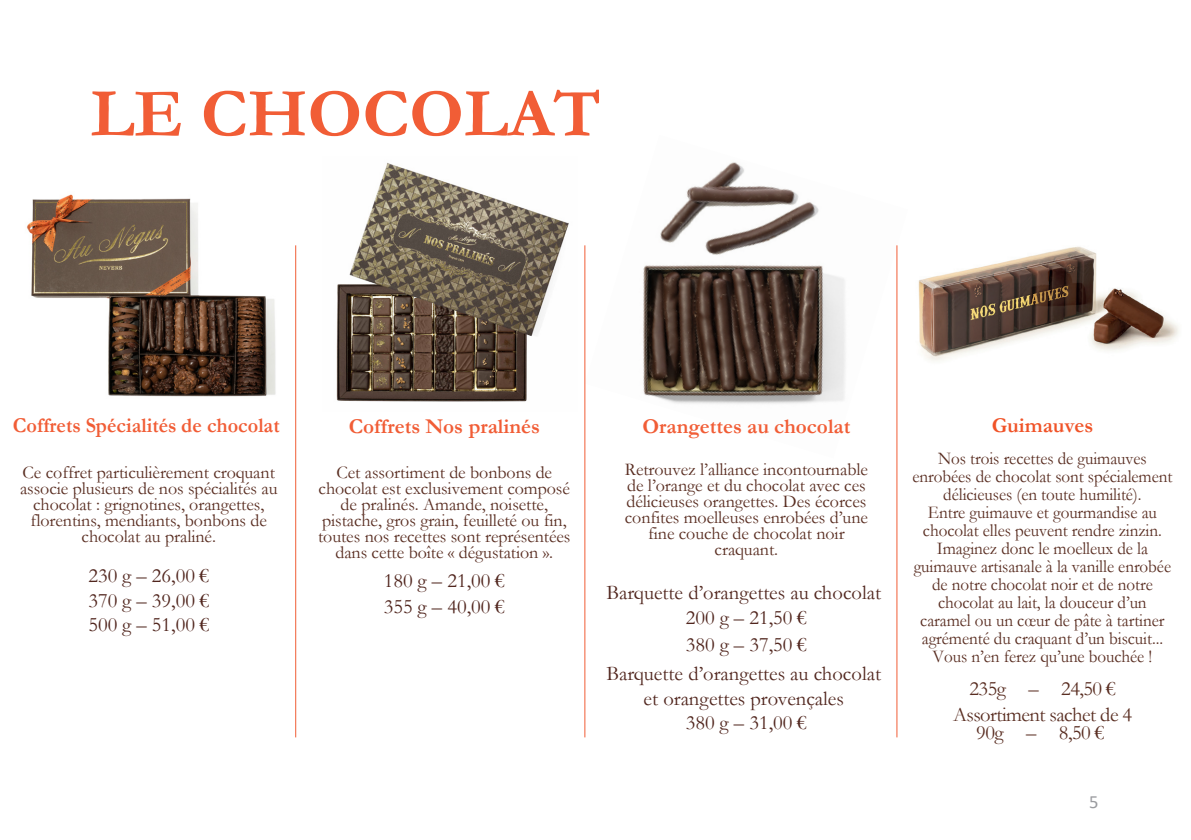
<style>
.page{position:relative;width:1191px;height:840px;background:#fff}
.page>*{position:absolute;margin:0;border:0;box-sizing:border-box;transform-origin:0 0}
.t1{font:700 69.2px "Garamond";color:#f15d36}
.t2{font:700 21.2px "Garamond";color:#f15d36}
.t3{font:700 21.2px "Garamond";color:#f15d36;scale:.95 1}
.t4{font:700 21.2px "Garamond";color:#f05328}
.t5{font:20.6px/24.6px "Garamond";color:#51261e;text-align:center}
.t6{font:20.6px/26px "Garamond";letter-spacing:-.025em;color:#592d21;text-align:center}
.t7{font:18.6px "Calibri";color:#9b9ca0}
.t8{font:18px/16px "Garamond";letter-spacing:-.005em;color:#592d21;text-align:center}
.t9{font:18px/18px "Garamond";letter-spacing:-.005em;color:#592d21;text-align:center;scale:.95 1}
</style>
<div class="page">
<img style="left:27px;top:194px;width:249px;height:203px">
<img style="left:336px;top:163px;width:233px;height:239px">
<img style="left:918px;top:246px;width:261px;height:115px">
<img style="left:585px;top:162px;width:313px;height:296px">
<hr style="left:896px;top:245px;width:1px;height:492px;background:#f15d36">
<hr style="left:584px;top:245px;width:1px;height:492px;background:#f15d36">
<hr style="left:295px;top:245px;width:1px;height:492px;background:#f15d36">
<h1 class="t1" style="left:90px;top:67px;width:512px">LE CHOCOLAT</h1>
<p class="t3" style="left:13px;top:411px;width:282px">Coffrets Spécialités de chocolat</p>
<p class="t8" style="left:20px;top:463px;width:259px">Ce coffret particulièrement croquant associe plusieurs de nos spécialités au chocolat : grignotines, orangettes, florentins, mendiants, bonbons de chocolat au praliné.</p>
<p class="t5" style="left:88px;top:562px;width:122px;text-align:justify">230 g – 26,00 € 370 g – 39,00 € 500 g – 51,00 €</p>
<p class="t2" style="left:349px;top:411px;width:193px">Coffrets Nos pralinés</p>
<p class="t8" style="left:318px;top:463px;width:254px">Cet assortiment de bonbons de chocolat est exclusivement composé de pralinés. Amande, noisette, pistache, gros grain, feuilleté ou fin, toutes nos recettes sont représentées dans cette boîte « dégustation ».</p>
<p class="t5" style="left:384px;top:567px;width:122px;line-height:25.6px;text-align:left">180 g – 21,00 €<br>355 g – 40,00 €</p>
<p class="t2" style="left:642px;top:411px;width:209px">Orangettes au chocolat</p>
<p class="t8" style="left:625px;top:460px;width:245px">Retrouvez l’alliance incontournable de l’orange et du chocolat avec ces délicieuses orangettes. Des écorces confites moelleuses enrobées d’une fine couche de chocolat noir craquant.</p>
<p class="t5" style="left:606px;top:579px;width:276px">Barquette d’orangettes au chocolat<br>200 g – 21,50 €</p>
<p class="t5" style="left:606px;top:628px;width:276px;line-height:29.2px">380 g – 37,50 €<br>Barquette d’orangettes au chocolat</p>
<p class="t5" style="left:643px;top:685px;width:202px">et orangettes provençales<br>380 g – 31,00 €</p>
<p class="t4" style="left:991px;top:410px;width:103px">Guimauves</p>
<p class="t9" style="left:912px;top:448px;width:275px">Nos trois recettes de guimauves enrobées de chocolat sont spécialement délicieuses (en toute humilité).<br>Entre guimauve et gourmandise au chocolat elles peuvent rendre zinzin.<br>Imaginez donc le moelleux de la guimauve artisanale à la vanille enrobée de notre chocolat noir et de notre chocolat au lait, la douceur d’un caramel ou un cœur de pâte à tartiner agrémenté du craquant d’un biscuit...<br>Vous n’en ferez qu’une bouchée !</p>
<p class="t6" style="left:953px;top:674px;width:181px">235g – 24,50 €<br>Assortiment sachet de 4</p>
<p class="t6" style="left:976px;top:718px;width:130px">90g – 8,50 €</p>
<p class="t7" style="left:1089px;top:788px;width:11px">5</p>
</div>
